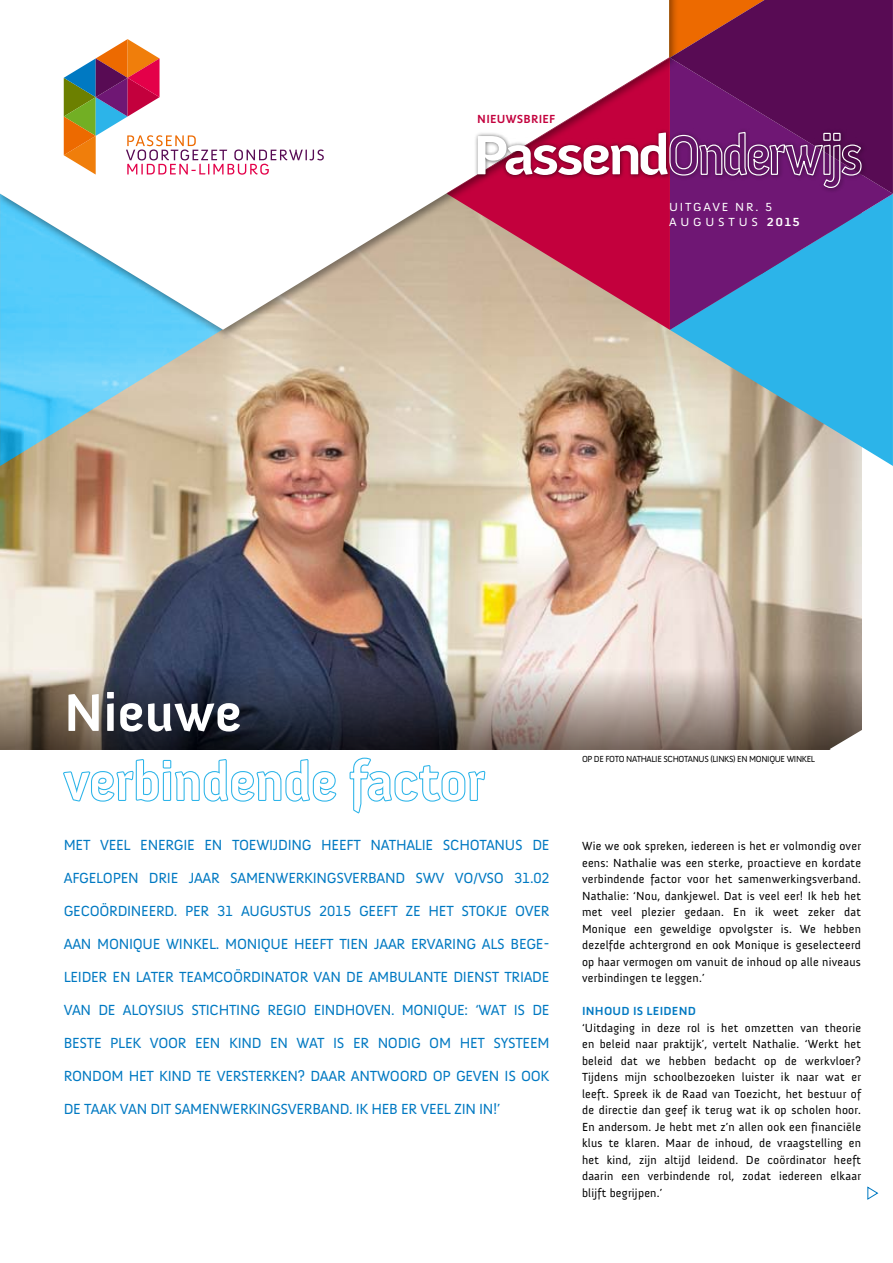
<style>
.page{position:relative;width:893px;height:1263px;background:#fff}
.page>*{position:absolute;margin:0;border:0;box-sizing:border-box;transform-origin:0 0}
.t1{font:700 56.7px "Anivers";letter-spacing:-.06em;color:#fff;scale:1.1 1}
.t2{font:700 54px/69px "Anivers";color:#fff}
.t3{font:15px "Anivers";letter-spacing:-.02em;color:#0079c2}
.t4{font:12px/16.5px "Anivers";letter-spacing:.02em;color:#000;text-align:justify}
.t5{font:12px/14.4px "Anivers";letter-spacing:.22em;color:#fff;scale:1.07 1}
.t6{font:700 12px "Anivers";color:#0079c2}
.t7{font:700 12px "Anivers";letter-spacing:.02em;color:#c3003d}
.t8{font:9px "Anivers";letter-spacing:-.04em;color:#000}
.s1{font-weight:700}
</style>
<div class="page">
<img style="left:0;top:339px;width:861px;height:330px">
<svg style="left:0;top:339px;width:223px;height:127px;background:#9ac2c6"></svg>
<svg style="left:0;top:669px;width:861px;height:80px;background:#6c6565"></svg>
<svg style="left:829px;top:730px;width:33px;height:20px"></svg>
<svg style="left:670px;top:330px;width:223px;height:136px;background:#7bb9c9"></svg>
<svg style="left:679px;top:194px;width:214px;height:136px;background:#4c68b0"></svg>
<div style="left:0;top:0;width:679px;height:339px;background:#000;opacity:.4"></div>
<svg style="left:0;top:0;width:669px;height:330px"></svg>
<svg style="left:447px;top:0;width:446px;height:194px"></svg>
<svg style="left:867px;top:1186px;width:12px;height:14px"></svg>
<svg style="left:63px;top:759px;width:274px;height:43px"></svg>
<svg style="left:349px;top:757px;width:137px;height:57px"></svg>
<svg style="left:64px;top:39px;width:260px;height:136px"></svg>
<p class="t7" style="left:477px;top:113px;width:80px">NIEUWSBRIEF</p>
<h1 class="t1" style="left:472px;top:124px;width:182px">Passend</h1>
<p class="t5" style="left:669px;top:200px;width:123px">uitgave nr. 5 augustus <span class="s1">2015</span></p>
<h2 class="t2" style="left:64px;top:679px;width:423px">Nieuwe verbindende factor</h2>
<p class="t3" style="left:64px;top:837px;width:487px">M et veel energie en toewijding h eeft Nathalie Schotanus de</p>
<p class="t3" style="left:64px;top:870px;width:363px">afgelopen drie jaar samenwerkingsverband SWV</p>
<p class="t3" style="left:455px;top:870px;width:33px">VO/VSO</p>
<p class="t3" style="left:514px;top:870px;width:37px">31.02</p>
<p class="t3" style="left:64px;top:903px;width:487px">gecoördineerd. Per 31 augustus 2015 geeft ze h et stokje over</p>
<p class="t3" style="left:64px;top:936px;width:485px">aan Monique Winkel. Monique h eeft tien jaar ervaring als bege-</p>
<p class="t3" style="left:64px;top:969px;width:487px">leider en later teamcoördinator van de ambulante dienst Triade</p>
<p class="t3" style="left:64px;top:1002px;width:487px">van de Aloysius Stichting regio Eindhoven. Monique: ‘Wat is de</p>
<p class="t3" style="left:64px;top:1035px;width:487px">beste plek voor een kind en wat is er nodig om h et systeem</p>
<p class="t3" style="left:64px;top:1068px;width:487px">rondom h et kind te versterken? Daar antwoord op geven is ook</p>
<p class="t3" style="left:64px;top:1101px;width:438px">de taak van dit samenwerkingsverband. I k h eb er veel zin in!’</p>
<p class="t8" style="left:582px;top:754px;width:235px">Op de foto Nathalie sch otanus (links) en M onique winkel</p>
<p class="t4" style="left:582px;top:838px;width:281px">Wie we ook spreken, iedereen is het er volmondig over eens: N athalie was een sterke, proactieve en kordate verbindende factor voor het samenwerkingsverband.<br>Nathalie: ‘N ou, dankjewel. Dat is veel eer! I k heb het met veel plezier gedaan. En ik weet zeker dat M onique een geweldige opvolgster is. We hebben dezelfde achtergrond en ook M onique is geselecteerd op haar vermogen om vanuit de inhoud op alle niveaus verbindingen te leggen.’</p>
<p class="t6" style="left:582px;top:1005px;width:14px">Inhoud</p>
<p class="t6" style="left:633px;top:1005px;width:22px">is leidend</p>
<p class="t4" style="left:582px;top:1020px;width:281px">‘U itdaging in deze rol is het omzetten van theorie en beleid naar praktijk’, vertelt N athalie. ‘Werkt het beleid dat we hebben bedacht op de werkvloer?<br>Tijdens mijn schoolbezoeken luister ik naar wat er leeft. Spreek ik de Raad van Toezicht, het bestuur of de directie dan geef ik terug wat ik op scholen hoor.<br>En andersom. Je hebt met z’n allen ook een financiële klus te klaren. M aar de inhoud, de vraagstelling en het kind, zijn altijd leidend. De coördinator heeft daarin een verbindende rol, zodat iedereen elkaar blijft begrijpen.’</p>
</div>
